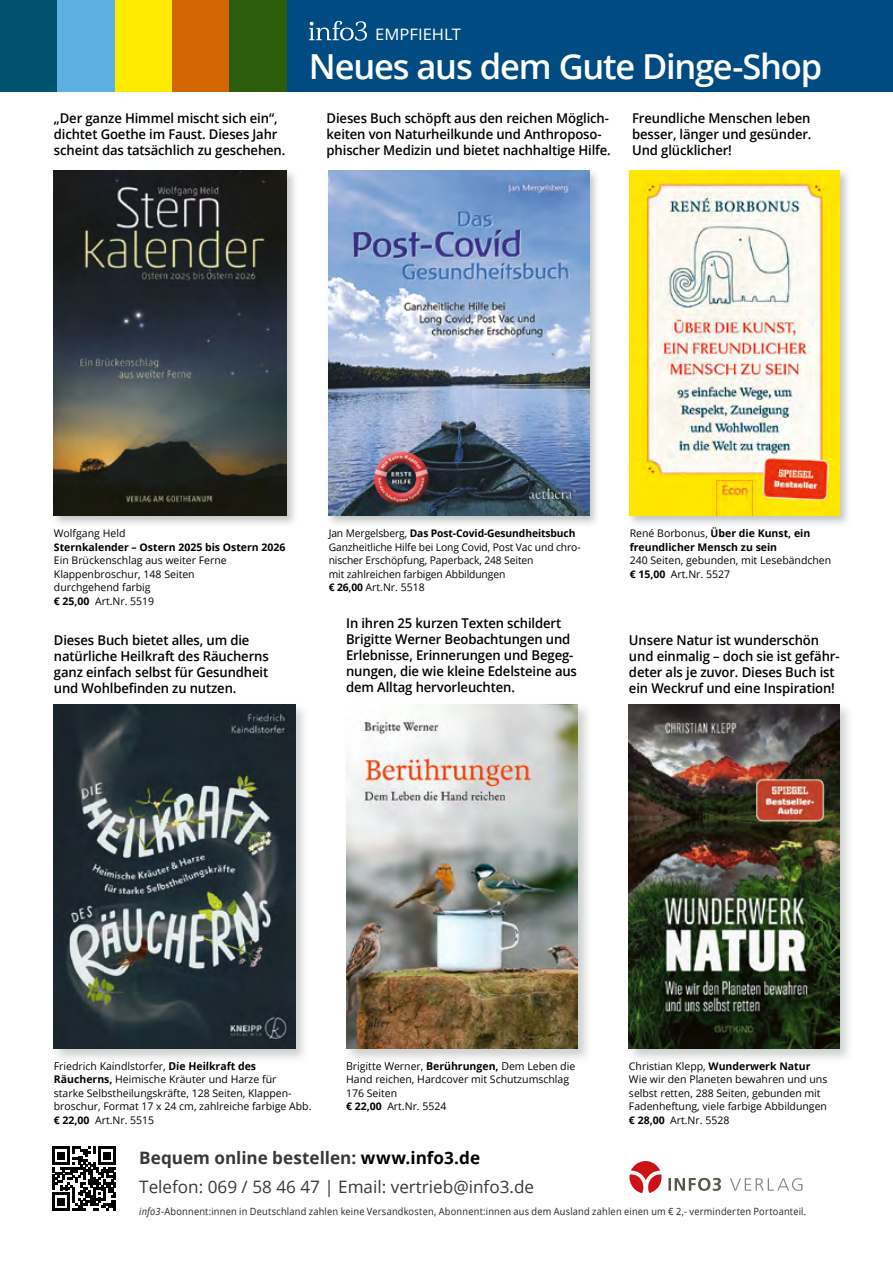
<style>
.page{position:relative;width:893px;height:1263px;background:#fff}
.page>*{position:absolute;margin:0;border:0;box-sizing:border-box;transform-origin:0 0}
.t1{font:600 34.5px "Open Sans";letter-spacing:-.035em;color:#fff}
.t2{font:17.1px/29px "Open Sans";color:#383937}
.t3{font:15.75px "Open Sans";color:#fff;scale:1.05 1}
.t4{font:600 13.5px/16.2px "Open Sans";letter-spacing:-.01em;color:#000}
.t5{font:10.5px/13.5px "Open Sans";color:#000}
.t6{font:700 10.5px/13.5px "Open Sans";color:#000}
.t7{font:10.05px "Open Sans";letter-spacing:.025em;color:#252523;scale:.93 1}
.s1{font-weight:700}
.s2{font-weight:400}
.s3{font-weight:700;color:#000}
.s4{font-style:italic}
</style>
<div class="page">
<svg style="left:629px;top:1161px;width:92px;height:32px"></svg>
<svg style="left:730px;top:1178px;width:72px;height:13px"></svg>
<img style="left:53px;top:170px;width:242px;height:354px">
<img style="left:54px;top:171px;width:232px;height:344px">
<img style="left:328px;top:170px;width:269px;height:354px">
<img style="left:329px;top:171px;width:260px;height:344px">
<img style="left:629px;top:170px;width:219px;height:354px">
<img style="left:630px;top:171px;width:209px;height:344px">
<svg style="left:52px;top:1146px;width:64px;height:64px"></svg>
<div style="left:0;top:0;width:893px;height:92px;background:#004b82"></div>
<div style="left:0;top:0;width:58px;height:92px;background:#00526f"></div>
<div style="left:58px;top:0;width:57px;height:92px;background:#5cafe0"></div>
<div style="left:115px;top:0;width:57px;height:92px;background:#ffeb00"></div>
<div style="left:172px;top:0;width:57px;height:92px;background:#d36600"></div>
<div style="left:229px;top:0;width:58px;height:92px;background:#2c5d0d"></div>
<img style="left:53px;top:704px;width:251px;height:359px">
<img style="left:55px;top:1062px;width:111px;height:1px">
<img style="left:169px;top:1062px;width:87px;height:1px">
<img style="left:54px;top:704px;width:241px;height:344px">
<img style="left:346px;top:707px;width:242px;height:355px">
<img style="left:347px;top:1062px;width:47px;height:1px">
<img style="left:427px;top:1062px;width:27px;height:1px">
<img style="left:502px;top:1062px;width:67px;height:1px">
<img style="left:346px;top:704px;width:232px;height:344px">
<img style="left:628px;top:704px;width:221px;height:355px">
<img style="left:629px;top:704px;width:210px;height:344px">
<svg style="left:309px;top:21px;width:58px;height:20px"></svg>
<h3 class="t3" style="left:375px;top:24px;width:83px">EMPFIEHLT</h3>
<h1 class="t1" style="left:309px;top:43px;width:515px">Neues aus dem Gute Dinge-Shop</h1>
<p class="t4" style="left:327px;top:109px;width:286px">Dieses Buch schöpft aus den reichen Möglich&shy;keiten von Naturheilkunde und Anthroposo&shy;phischer Medizin und bietet nachhaltige Hilfe.</p>
<p class="t4" style="left:54px;top:109px;width:233px">„Der ganze Himmel mischt sich ein“, dichtet Goethe im Faust. Dieses Jahr scheint das tatsächlich zu geschehen.</p>
<p class="t4" style="left:632px;top:109px;width:181px;text-align:justify">Freundliche Menschen leben besser, länger und gesünder.<br>Und glücklicher!</p>
<p class="t5" style="left:54px;top:526px;width:73px">Wolfgang Held</p>
<p class="t6" style="left:54px;top:540px;width:233px">Sternkalender – Ostern 2025 bis Ostern 2026</p>
<p class="t5" style="left:54px;top:553px;width:174px">Ein Brückenschlag aus weiter Ferne<br>Klappenbroschur, 148 Seiten durchgehend farbig<br><span class="s1">€ 25,00</span> Art.Nr. 5519</p>
<p class="t4" style="left:54px;top:631px;width:216px">Dieses Buch bietet alles, um die natürliche Heilkraft des Räucherns ganz einfach selbst für Gesundheit und Wohlbefinden zu nutzen.</p>
<p class="t5" style="left:329px;top:526px;width:253px">Jan Mergelsberg, <span class="s1">Das Post-Covid-Gesundheitsbuch </span>Ganzheitliche Hilfe bei Long Covid, Post Vac und chro&shy;nischer Erschöpfung, Paperback, 248 Seiten<br>mit zahlreichen farbigen Abbildungen<br><span class="s1">€ 26,00</span> Art.Nr. 5518</p>
<p class="t4" style="left:346px;top:614px;width:232px">In ihren 25 kurzen Texten schildert Brigitte Werner Beobachtungen und Erlebnisse, Erinnerungen und Begeg&shy;nungen, die wie kleine Edelsteine aus dem Alltag hervorleuchten.</p>
<p class="t6" style="left:630px;top:526px;width:182px"><span class="s2">René Borbonus,</span> Über die Kunst, ein freundlicher Mensch zu sein</p>
<p class="t5" style="left:630px;top:553px;width:203px">240 Seiten, gebunden, mit Lesebändchen <span class="s1">€ 15,00</span> Art.Nr. 5527</p>
<p class="t4" style="left:629px;top:631px;width:212px">Unsere Natur ist wunderschön und einmalig – doch sie ist gefähr&shy;deter als je zuvor. Dieses Buch ist ein Weckruf und eine Inspiration!</p>
<p class="t5" style="left:54px;top:1059px;width:259px">Friedrich Kaindlstorfer, <span class="s1">Die Heilkraft des Räucherns,</span> Heimische Kräuter und Harze für<br>starke Selbstheilungskräfte, 128 Seiten, Klappen&shy;broschur, Format 17 x 24 cm, zahlreiche farbige Abb. <span class="s1">€ 22,00</span> Art.Nr. 5515</p>
<p class="t5" style="left:346px;top:1059px;width:231px">Brigitte Werner, <span class="s1">Berührungen,</span> Dem Leben die<br>Hand reichen, Hardcover mit Schutzumschlag<br>176 Seiten<br><span class="s1">€ 22,00</span> Art.Nr. 5524</p>
<p class="t5" style="left:629px;top:1059px;width:200px">Christian Klepp, <span class="s1">Wunderwerk Natur </span>Wie wir den Planeten bewahren und uns selbst retten, 288 Seiten, gebunden mit Fadenheftung, viele farbige Abbildungen <span class="s1">€ 28,00</span> Art.Nr. 5528</p>
<h2 class="t2" style="left:139px;top:1142px;width:396px"><span class="s1">Bequem online bestellen:</span> <span class="s3">www.info3.de<br></span>Telefon: 069 / 58 46 47 | Email: vertrieb@info3.de</h2>
<p class="t7" style="left:139px;top:1205px;width:719px"><span class="s4">info3</span>-Abonnent:innen in Deutschland zahlen keine Versandkosten, Abonnent:innen aus dem Ausland zahlen einen um € 2,- verminderten Portoanteil.</p>
</div>
